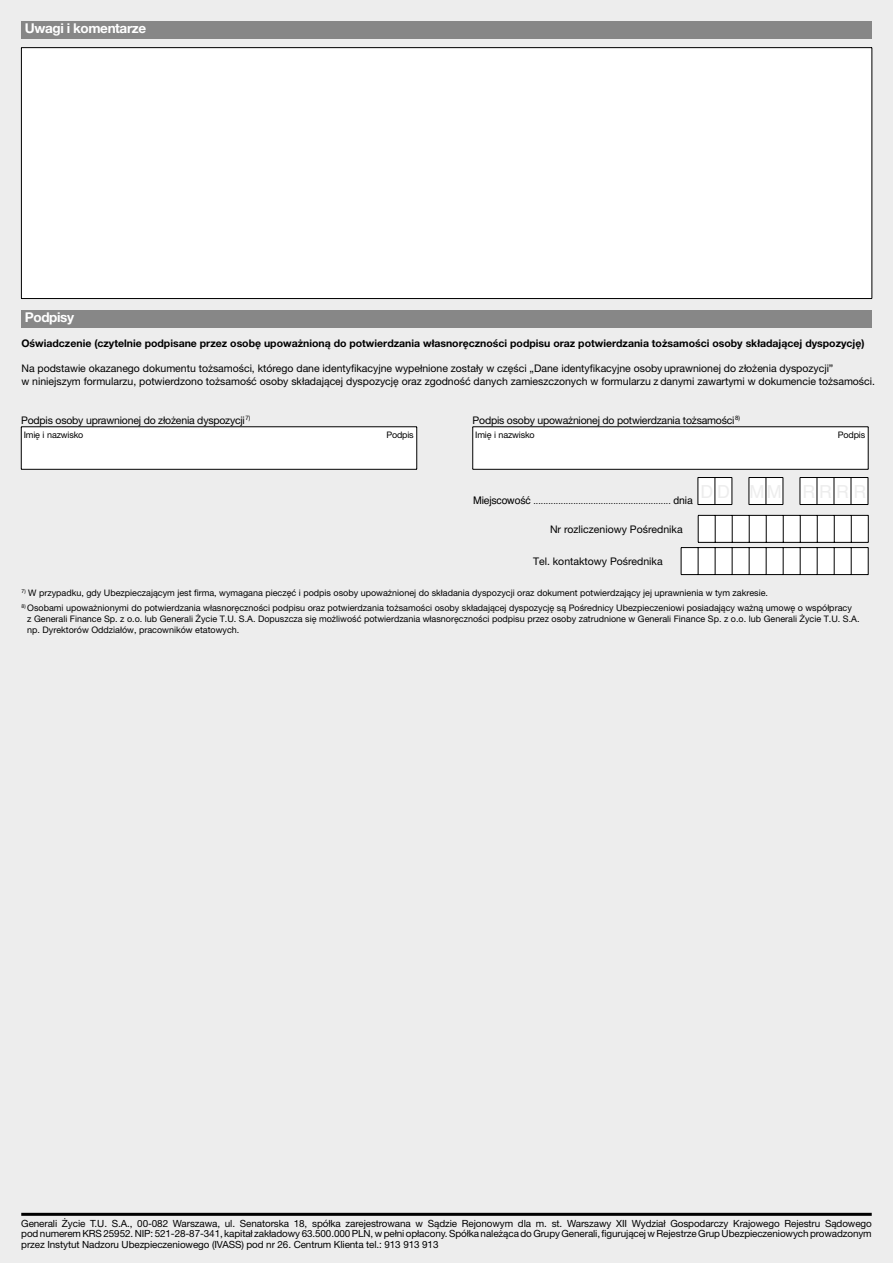
<style>
.page{position:relative;width:893px;height:1263px;background:#ededed}
.page>*{position:absolute;margin:0;border:0;box-sizing:border-box;transform-origin:0 0}
.t1{font:700 13.5px "Helvetica Neue LT Pro";letter-spacing:-.03em;color:#fff}
.t2{font:10.5px/12.6px "Helvetica Neue LT Pro";color:#000}
.t3{font:700 10.5px "Helvetica Neue LT Pro";color:#000}
.t4{font:10.5px "Helvetica Neue LT Pro";letter-spacing:-.02em;color:#000}
.t5{font:9.9px/10.5px "Helvetica Neue LT Pro";letter-spacing:-.01em;color:#000;text-align:justify}
.t6{font:9px/10.8px "Helvetica Neue LT Pro";color:#000}
.t7{font:9px "Helvetica";color:#000}
.t8{font:9px "Helvetica Neue LT Pro";letter-spacing:-.02em;color:#000}
.s1{font-size:10.5px}
</style>
<div class="page">
<div style="left:21px;top:21px;width:851px;height:17px;background:#878787"></div>
<div style="left:21px;top:310px;width:851px;height:17px;background:#878787"></div>
<div style="left:21px;top:48px;width:851px;height:250px;background:#fff"></div>
<hr style="left:21px;top:47px;width:851px;height:1px;background:#000">
<hr style="left:21px;top:48px;width:1px;height:250px;background:#000">
<hr style="left:872px;top:48px;width:1px;height:250px;background:#000">
<hr style="left:21px;top:298px;width:851px;height:1px;background:#000">
<div style="left:21px;top:427px;width:396px;height:42px;background:#fff"></div>
<hr style="left:21px;top:426px;width:396px;height:1px;background:#000">
<hr style="left:21px;top:427px;width:1px;height:42px;background:#000">
<hr style="left:416px;top:427px;width:1px;height:42px;background:#000">
<hr style="left:21px;top:469px;width:396px;height:1px;background:#000">
<div style="left:473px;top:427px;width:395px;height:42px;background:#fff"></div>
<hr style="left:473px;top:426px;width:395px;height:1px;background:#000">
<hr style="left:472px;top:427px;width:1px;height:42px;background:#000">
<hr style="left:868px;top:427px;width:1px;height:42px;background:#000">
<hr style="left:473px;top:469px;width:395px;height:1px;background:#000">
<svg style="left:681px;top:515px;width:188px;height:60px;background:#e0e0e0"></svg>
<svg style="left:698px;top:477px;width:171px;height:28px"></svg>
<hr style="left:21px;top:1213px;width:851px;height:3px;background:#000">
<h1 class="t1" style="left:25px;top:20px;width:123px">Uwagi i komentarze</h1>
<h1 class="t1" style="left:25px;top:309px;width:51px">Podpisy</h1>
<p class="t3" style="left:21px;top:337px;width:845px">Oświadczenie (czytelnie podpisane przez osobę upoważnioną do potwierdzania własnoręczności podpisu oraz potwierdzania tożsamości osoby składającej dyspozycję)</p>
<p class="t2" style="left:21px;top:362px;width:855px">Na podstawie okazanego dokumentu tożsamości, którego dane identyfikacyjne wypełnione zostały w części „Dane identyfikacyjne osoby uprawnionej do złożenia dyspozycji”<br>w niniejszym formularzu, potwierdzono tożsamość osoby składającej dyspozycję oraz zgodność danych zamieszczonych w formularzu z danymi zawartymi w dokumencie tożsamości.</p>
<p class="t4" style="left:21px;top:413px;width:231px">Podpis osoby uprawnionej do złożenia dyspozycji<sup>7)</sup></p>
<p class="t8" style="left:24px;top:429px;width:61px">Imię i nazwisko</p>
<p class="t6" style="left:386px;top:429px;width:29px">Podpis</p>
<p class="t4" style="left:473px;top:413px;width:269px">Podpis osoby upoważnionej do potwierdzania tożsamości<sup>8)</sup></p>
<p class="t8" style="left:475px;top:429px;width:61px">Imię i nazwisko</p>
<p class="t6" style="left:838px;top:429px;width:29px">Podpis</p>
<p class="t7" style="left:473px;top:494px;width:395px"><span class="s1">Miejscowość</span> ....................................................... <span class="s1">dnia</span> <sup>D</sup> <sup>D</sup> <sup>MM</sup> <sup>R</sup> <sup>R</sup> <sup>R</sup> <sup>R</sup></p>
<p class="t2" style="left:550px;top:522px;width:134px">Nr rozliczeniowy Pośrednika</p>
<p class="t2" style="left:533px;top:554px;width:131px">Tel. kontaktowy Pośrednika</p>
<p class="t6" style="left:21px;top:587px;width:748px"><sup>7)</sup> W przypadku, gdy Ubezpieczającym jest firma, wymagana pieczęć i podpis osoby upoważnionej do składania dyspozycji oraz dokument potwierdzający jej uprawnienia w tym zakresie.</p>
<p class="t6" style="left:27px;top:602px;width:834px;text-indent:-6px"><sup>8)</sup> Osobami upoważnionymi do potwierdzania własnoręczności podpisu oraz potwierdzania tożsamości osoby składającej dyspozycję są Pośrednicy Ubezpieczeniowi posiadający ważną umowę o współpracy<br>z Generali Finance Sp. z o.o. lub Generali Życie T.U. S.A. Dopuszcza się możliwość potwierdzania własnoręczności podpisu przez osoby zatrudnione w Generali Finance Sp. z o.o. lub Generali Życie T.U. S.A. np. Dyrektorów Oddziałów, pracowników etatowych.</p>
<p class="t5" style="left:21px;top:1218px;width:852px">Generali Życie T.U. S.A., 00-082 Warszawa, ul. Senatorska 18, spółka zarejestrowana w Sądzie Rejonowym dla m. st. Warszawy XII Wydział Gospodarczy Krajowego Rejestru Sądowego pod numerem KRS 25952. NIP: 521-28-87-341, kapitał zakładowy 63.500.000 PLN, w pełni opłacony. Spółka należąca do Grupy Generali, figurującej w Rejestrze Grup Ubezpieczeniowych prowadzonym przez Instytut Nadzoru Ubezpieczeniowego (IVASS) pod nr 26. Centrum Klienta tel.: 913 913 913</p>
</div>
